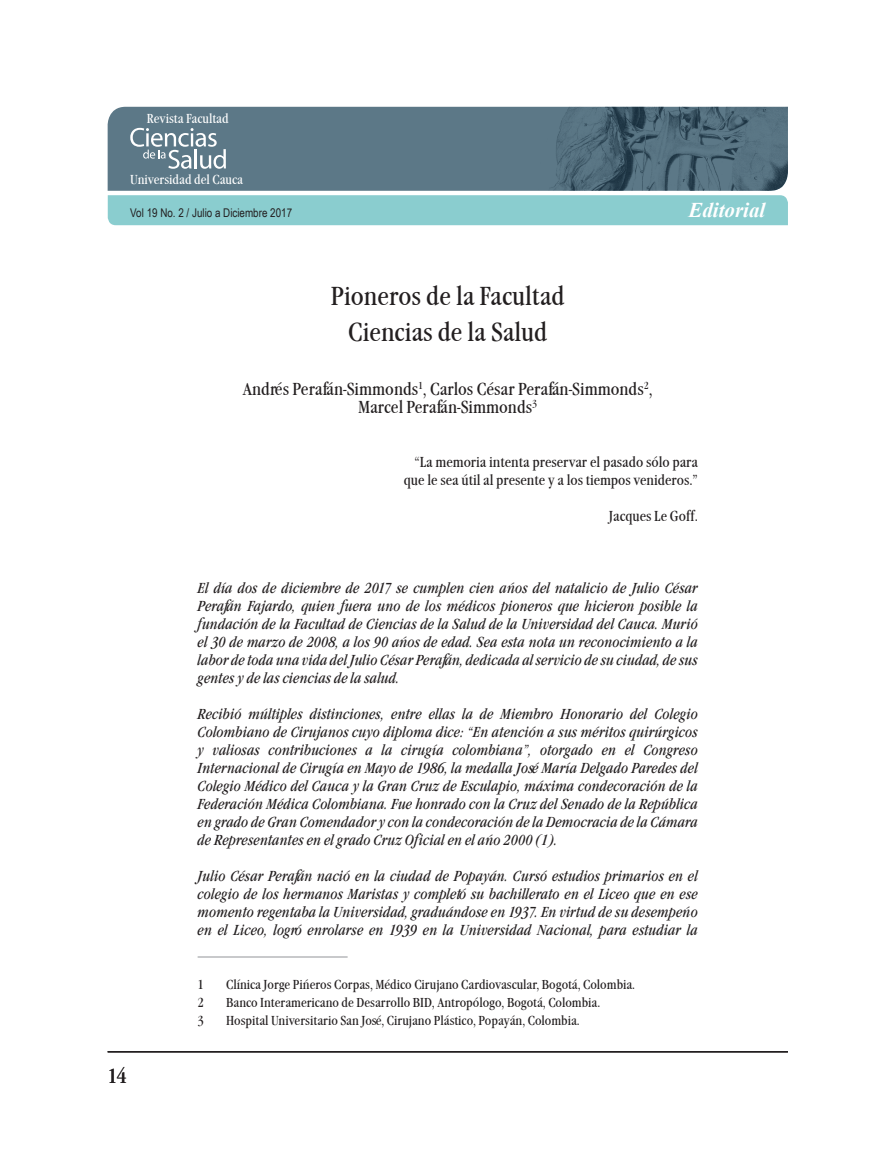
<style>
.page{position:relative;width:873px;height:1149px;background:#fff}
.page>*{position:absolute;margin:0;border:0;box-sizing:border-box;transform-origin:0 0}
.t1{font:condensed 27px/36px "Garamond Itc TEE";color:#231f20;text-align:center}
.t2{font:italic 700 21px "Times New Roman";color:#fff}
.t3{font:condensed 21px "Garamond Itc TEE";color:#231f20}
.t4{font:condensed 18px/18px "Garamond Itc TEE";color:#231f20;text-align:center}
.t5{font:italic condensed 15px/18px "Garamond Itc TEE";color:#231f20;text-align:justify}
.t6{font:condensed 15px/18px "Garamond Itc TEE";color:#231f20;text-align:right}
.t7{font:condensed 13.5px "Garamond Itc TEE";color:#231f20}
.t8{font:condensed 13.5px "Garamond Itc TEE";color:#fff}
.t9{font:12px "Arial Narrow";color:#231f20}
</style>
<div class="page">
<hr style="left:198px;top:957px;width:150px;height:1px;background:#939598">
<div style="left:108px;top:107px;width:373px;height:84px;background:#5c7887"></div>
<div style="left:108px;top:195px;width:680px;height:30px;background:#8acdcf"></div>
<svg style="left:130px;top:128px;width:96px;height:41px;background:#8297a3"></svg>
<img style="left:481px;top:107px;width:307px;height:84px">
<hr style="left:108px;top:1051px;width:680px;height:2px;background:#231f20">
<p class="t8" style="left:147px;top:110px;width:83px">Revista Facultad</p>
<p class="t8" style="left:130px;top:172px;width:114px">Universidad del Cauca</p>
<p class="t9" style="left:130px;top:205px;width:163px">Vol 19 No. 2 / Julio a Diciembre 2017</p>
<h1 class="t1" style="left:331px;top:278px;width:235px">Pioneros de la Facultad<br>Ciencias de la Salud</h1>
<p class="t4" style="left:243px;top:380px;width:412px">Andrés Perafán-Simmonds<sup>1</sup>, Carlos César Perafán-Simmonds<sup>2</sup>,<br>Marcel Perafán-Simmonds<sup>3</sup></p>
<h2 class="t2" style="left:688px;top:198px;width:79px">Editorial</h2>
<p class="t6" style="left:404px;top:453px;width:296px">“La memoria intenta preservar el pasado sólo para que le sea útil al presente y a los tiempos venideros.”</p>
<p class="t6" style="left:609px;top:507px;width:90px">Jacques Le Goff.</p>
<p class="t5" style="left:198px;top:579px;width:502px">El día dos de diciembre de 2017 se cumplen cien años del natalicio de Julio César Perafán Fajardo, quien fuera uno de los médicos pioneros que hicieron posible la fundación de la Facultad de Ciencias de la Salud de la Universidad del Cauca. Murió el 30 de marzo de 2008, a los 90 años de edad. Sea esta nota un reconocimiento a la labor de toda una vida del Julio César Perafán, dedicada al servicio de su ciudad, de sus gentes y de las ciencias de la salud.</p>
<p class="t5" style="left:198px;top:705px;width:502px">Recibió múltiples distinciones, entre ellas la de Miembro Honorario del Colegio Colombiano de Cirujanos cuyo diploma dice: “En atención a sus méritos quirúrgicos y valiosas contribuciones a la cirugía colombiana”, otorgado en el Congreso Internacional de Cirugía en Mayo de 1986, la medalla José María Delgado Paredes del Colegio Médico del Cauca y la Gran Cruz de Esculapio, máxima condecoración de la Federación Médica Colombiana. Fue honrado con la Cruz del Senado de la República en grado de Gran Comendador y con la condecoración de la Democracia de la Cámara de Representantes en el grado Cruz Oficial en el año 2000 (1).</p>
<p class="t5" style="left:198px;top:867px;width:502px">Julio César Perafán nació en la ciudad de Popayán. Cursó estudios primarios en el colegio de los hermanos Maristas y completó su bachillerato en el Liceo que en ese momento regentaba la Universidad, graduándose en 1937. En virtud de su desempeño en el Liceo, logró enrolarse en 1939 en la Universidad Nacional, para estudiar la</p>
<h2 class="t3" style="left:108px;top:1063px;width:20px">14</h2>
<p class="t7" style="left:198px;top:976px;width:8px">1</p>
<p class="t7" style="left:226px;top:976px;width:411px">Clínica Jorge Piñeros Corpas, Médico Cirujano Cardiovascular, Bogotá, Colombia.</p>
<p class="t7" style="left:198px;top:994px;width:8px">2</p>
<p class="t7" style="left:226px;top:994px;width:376px">Banco Interamericano de Desarrollo BID, Antropólogo, Bogotá, Colombia.</p>
<p class="t7" style="left:198px;top:1012px;width:8px">3</p>
<p class="t7" style="left:226px;top:1012px;width:355px">Hospital Universitario San José, Cirujano Plástico, Popayán, Colombia.</p>
</div>
